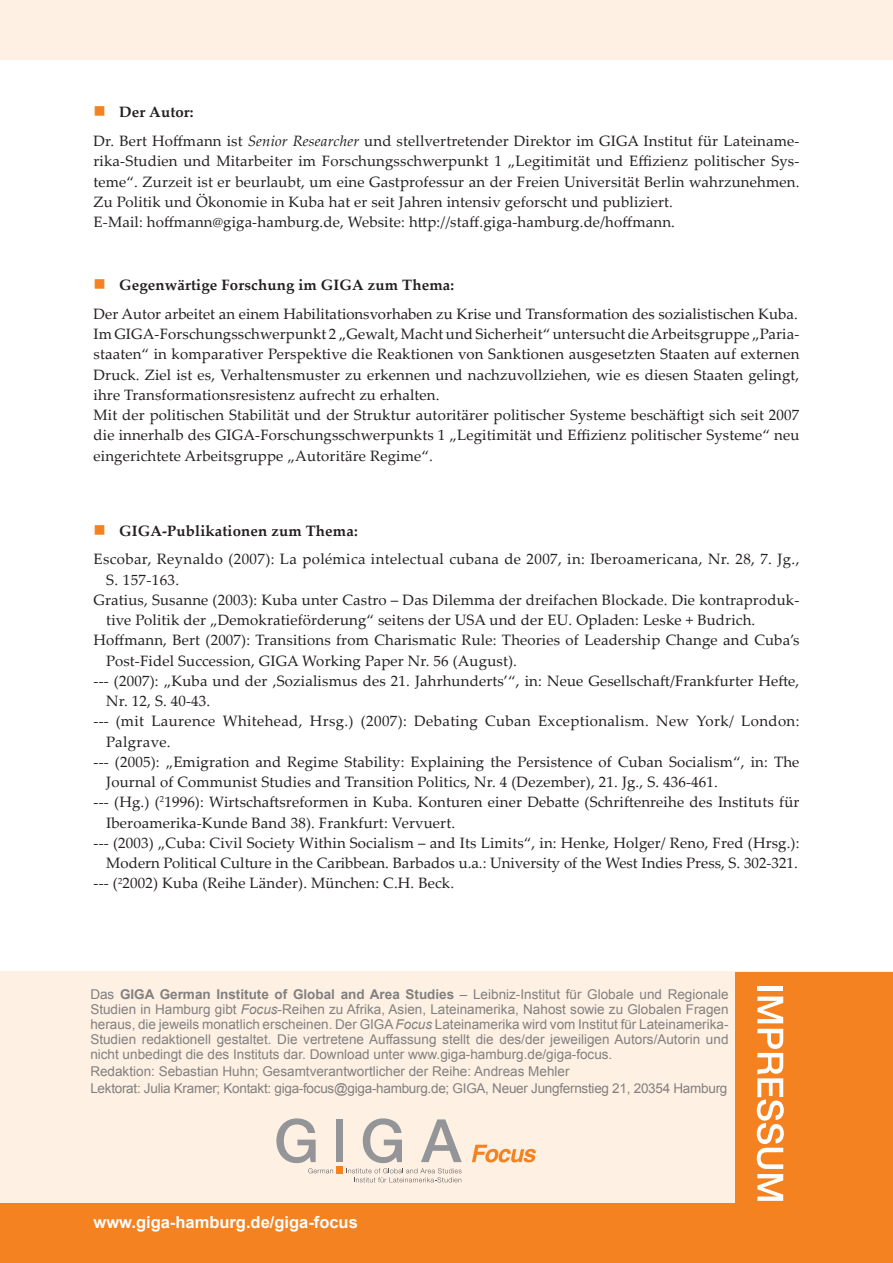
<style>
.page{position:relative;width:893px;height:1263px;background:#fff}
.page>*{position:absolute;margin:0;border:0;box-sizing:border-box;transform-origin:0 0}
.foc__text_fusszeile{font:700 16.5px "Arial";color:#fff}
.t1{font:16.5px "Wingdings";color:#f58220}
.foc__letzte_seite_li{font:15px/20.2px "Palatino Linotype";letter-spacing:.01em;color:#231f20}
.foc__letzte_seite_fl{font:15px/20.2px "Palatino Linotype";letter-spacing:.01em;color:#231f20;text-align:justify}
.foc__letzte_seite_au{font:700 15px "Palatino Linotype";letter-spacing:.01em;color:#231f20}
.foc__letzte_seite_im{font:13.5px/15px "Arial";color:#818181;text-align:justify}
.foc__letzte_seite_im-2{font:13.5px "Arial";letter-spacing:-.02em;color:#818181}
.s1{font-style:italic}
.s2{font-weight:700}
</style>
<div class="page">
<div style="left:0;top:971px;width:893px;height:291px;background:#fef0e2"></div>
<div style="left:736px;top:972px;width:157px;height:291px;background:#f58220"></div>
<div style="left:757px;top:986px;width:26px;height:5px;background:#fff"></div>
<svg style="left:757px;top:996px;width:26px;height:27px"></svg>
<svg style="left:757px;top:1029px;width:27px;height:172px"></svg>
<div style="left:0;top:1203px;width:742px;height:59px;background:#f58220"></div>
<div style="left:0;top:0;width:893px;height:60px;background:#fef0e2"></div>
<div style="left:336px;top:1119px;width:7px;height:43px;background:#939598"></div>
<svg style="left:276px;top:1118px;width:57px;height:55px"></svg>
<svg style="left:346px;top:1118px;width:116px;height:64px"></svg>
<div style="left:336px;top:1166px;width:7px;height:7px;background:#f58220"></div>
<svg style="left:472px;top:1145px;width:64px;height:17px"></svg>
<p class="t1" style="left:94px;top:102px;width:14px">■</p>
<p class="foc__letzte_seite_au" style="left:119px;top:102px;width:76px">Der Autor:</p>
<p class="foc__letzte_seite_fl" style="left:94px;top:130px;width:707px">Dr. Bert Hoffmann ist <span class="s1">Senior Researcher</span> und stellvertretender Direktor im GIGA Institut für Lateiname&shy;rika-Studien und Mitarbeiter im Forschungsschwerpunkt 1 „Legitimität und Effizienz politischer Sys&shy;teme“. Zurzeit ist er beurlaubt, um eine Gastprofessur an der Freien Universität Berlin wahrzunehmen.<br>Zu Politik und Ökonomie in Kuba hat er seit Jahren intensiv geforscht und publiziert.</p>
<p class="foc__letzte_seite_fl" style="left:94px;top:211px;width:583px">E-Mail: hoffmann@giga-hamburg.de, Website: http://staff.giga-hamburg.de/hoffmann.</p>
<p class="foc__letzte_seite_au" style="left:119px;top:274px;width:337px">Gegenwärtige Forschung im GIGA zum Thema:</p>
<p class="foc__letzte_seite_fl" style="left:94px;top:303px;width:706px">Der Autor arbeitet an einem Habilitationsvorhaben zu Krise und Transformation des sozialistischen Kuba.</p>
<p class="foc__letzte_seite_fl" style="left:94px;top:323px;width:707px">Im GIGA-Forschungsschwerpunkt 2 „Gewalt, Macht und Sicherheit“ untersucht die Arbeitsgruppe „Paria&shy;staaten“ in komparativer Perspektive die Reaktionen von Sanktionen ausgesetzten Staaten auf externen Druck. Ziel ist es, Verhaltensmuster zu erkennen und nachzuvollziehen, wie es diesen Staaten gelingt, ihre Transformationsresistenz aufrecht zu erhalten.</p>
<p class="foc__letzte_seite_fl" style="left:94px;top:404px;width:707px">Mit der politischen Stabilität und der Struktur autoritärer politischer Systeme beschäftigt sich seit 2007 die innerhalb des GIGA-Forschungsschwerpunkts 1 „Legitimität und Effizienz politischer Systeme“ neu eingerichtete Arbeitsgruppe „Autoritäre Regime“.</p>
<p class="t1" style="left:94px;top:275px;width:14px">■</p>
<p class="foc__letzte_seite_au" style="left:119px;top:520px;width:240px">GIGA-Publikationen zum Thema:</p>
<p class="foc__letzte_seite_li" style="left:106px;top:549px;width:695px;text-indent:-13px">Escobar, Reynaldo (2007): La polémica intelectual cubana de 2007, in: Iberoamericana, Nr. 28, 7. Jg.,<br>S. 157-163.</p>
<p class="foc__letzte_seite_li" style="left:106px;top:589px;width:695px;text-indent:-13px">Gratius, Susanne (2003): Kuba unter Castro – Das Dilemma der dreifachen Blockade. Die kontraproduk&shy;tive Politik der „Demokratieförderung“ seitens der USA und der EU. Opladen: Leske + Budrich.</p>
<p class="foc__letzte_seite_li" style="left:106px;top:630px;width:695px;text-indent:-13px">Hoffmann, Bert (2007): Transitions from Charismatic Rule: Theories of Leadership Change and Cuba’s<br>Post-Fidel Succession, GIGA Working Paper Nr. 56 (August).</p>
<p class="foc__letzte_seite_li" style="left:106px;top:670px;width:695px;text-indent:-13px">--- (2007): „Kuba und der ‚Sozialismus des 21. Jahrhunderts’“, in: Neue Gesellschaft/Frankfurter Hefte,<br>Nr. 12, S. 40-43.</p>
<p class="foc__letzte_seite_li" style="left:106px;top:711px;width:695px;text-indent:-13px">--- (mit Laurence Whitehead, Hrsg.) (2007): Debating Cuban Exceptionalism. New York/ London:<br>Palgrave.</p>
<p class="foc__letzte_seite_li" style="left:106px;top:751px;width:695px;text-indent:-13px">--- (2005): „Emigration and Regime Stability: Explaining the Persistence of Cuban Socialism“, in: The<br>Journal of Communist Studies and Transition Politics, Nr. 4 (Dezember), 21. Jg., S. 436-461.</p>
<p class="foc__letzte_seite_li" style="left:106px;top:792px;width:695px;text-indent:-13px">--- (Hg.) (<sup>2</sup>1996): Wirtschaftsreformen in Kuba. Konturen einer Debatte (Schriftenreihe des Instituts für<br>Iberoamerika-Kunde Band 38). Frankfurt: Vervuert.</p>
<p class="foc__letzte_seite_li" style="left:94px;top:832px;width:707px;text-align:right">--- (2003) „Cuba: Civil Society Within Socialism – and Its Limits“, in: Henke, Holger/ Reno, Fred (Hrsg.):<br>Modern Political Culture in the Caribbean. Barbados u.a.: University of the West Indies Press, S. 302-321.</p>
<p class="foc__letzte_seite_li" style="left:94px;top:873px;width:362px">--- (<sup>2</sup>2002) Kuba (Reihe Länder). München: C.H. Beck.</p>
<p class="t1" style="left:94px;top:521px;width:14px">■</p>
<p class="foc__letzte_seite_im" style="left:90px;top:986px;width:640px">Das <span class="s2">GIGA German Institute of Global and Area Studies</span> – Leibniz-Institut für Globale und Regionale Studien in Hamburg gibt <span class="s1">Focus</span>-Reihen zu Afrika, Asien, Lateinamerika, Nahost sowie zu Globalen Fragen heraus, die jeweils monatlich erscheinen. Der GIGA <span class="s1">Focus</span> Lateinamerika wird vom Institut für Lateinamerika-Studien redaktionell gestaltet. Die vertretene Auffassung stellt die des/der jeweiligen Autors/Autorin und nicht unbedingt die des Instituts dar. Download unter www.giga-hamburg.de/giga-focus.</p>
<p class="foc__letzte_seite_im" style="left:90px;top:1064px;width:481px">Redaktion: Sebastian Huhn; Gesamtverantwortlicher der Reihe: Andreas Mehler</p>
<p class="foc__letzte_seite_im-2" style="left:90px;top:1079px;width:639px">Lektorat: Julia Kramer; Kontakt: giga-focus@giga-hamburg.de; GIGA, Neuer Jungfernstieg 21, 20354 Hamburg</p>
<p class="foc__text_fusszeile" style="left:94px;top:1211px;width:266px">www.giga-hamburg.de/giga-focus</p>
</div>
